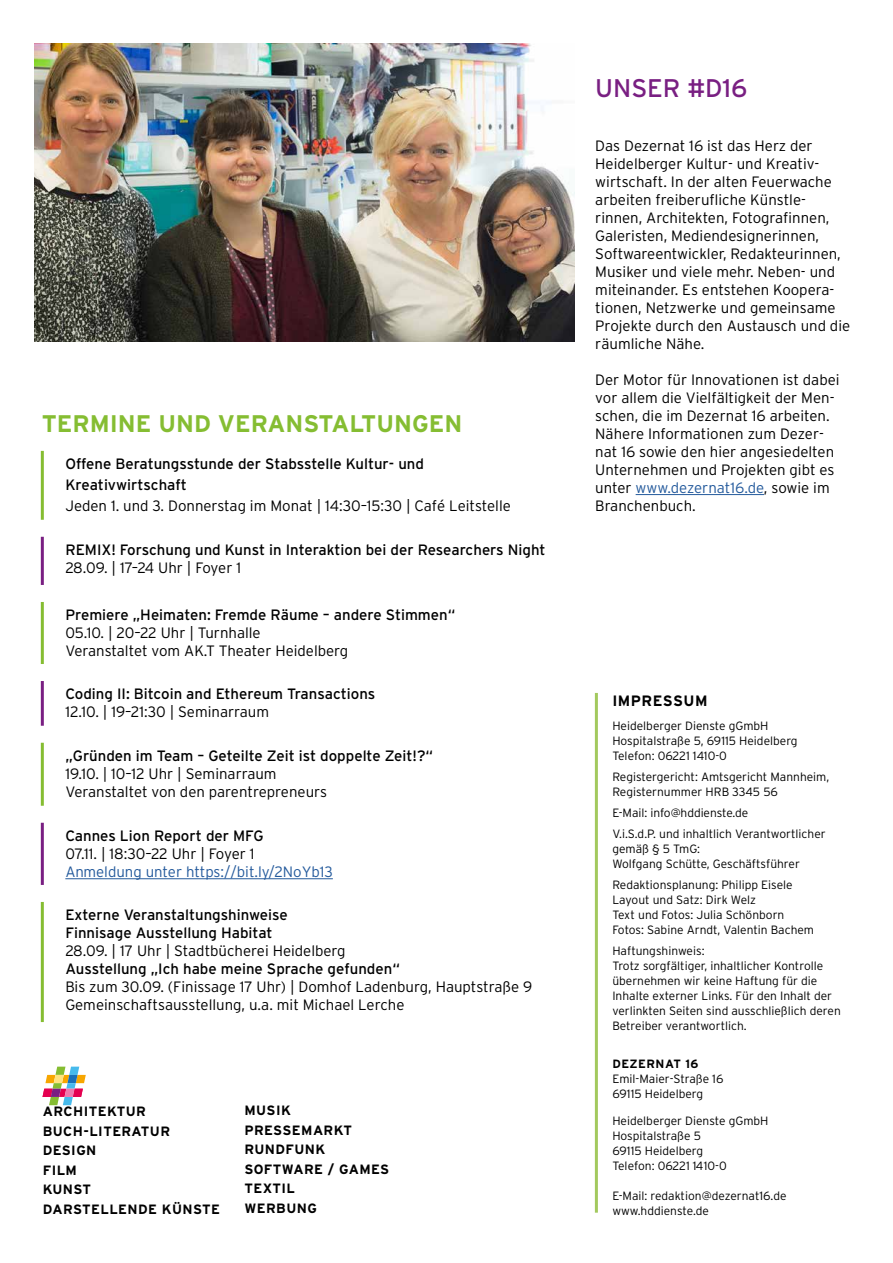
<style>
.page{position:relative;width:893px;height:1263px;background:#fff}
.page>*{position:absolute;margin:0;border:0;box-sizing:border-box;transform-origin:0 0}
.t1{font:25.5px "Interstate";color:#791f82}
.t2{font:700 24px "Interstate";color:#85bd32}
.t3{font:300 15px/18px "Interstate";color:#000}
.t4{font:15px/21px "Interstate";color:#000}
.t5{font:300 15px "Interstate";color:#245a9c}
.t6{font:700 15px "Interstate";letter-spacing:.03em;color:#000}
.t7{font:700 13.5px/19.5px "Interstate";letter-spacing:.03em;color:#000}
.t8{font:300 12px/15px "Interstate";color:#000}
.t9{font:700 12px "Interstate";letter-spacing:.04em;color:#000}
.s1{color:#245a9c}
</style>
<div class="page">
<hr style="left:595px;top:693px;width:3px;height:520px;background:#a3c95e">
<svg style="left:43px;top:1066px;width:43px;height:39px"></svg>
<hr style="left:41px;top:451px;width:3px;height:69px;background:#85bd32">
<hr style="left:41px;top:537px;width:3px;height:48px;background:#791f82">
<hr style="left:41px;top:602px;width:3px;height:62px;background:#85bd32">
<hr style="left:41px;top:681px;width:3px;height:45px;background:#791f82">
<hr style="left:41px;top:743px;width:3px;height:63px;background:#85bd32">
<hr style="left:41px;top:823px;width:3px;height:62px;background:#791f82">
<hr style="left:41px;top:902px;width:3px;height:120px;background:#85bd32">
<hr style="left:65px;top:878px;width:268px;height:1px;background:#245a9c">
<img style="left:34px;top:44px;width:540px;height:298px">
<hr style="left:636px;top:494px;width:128px;height:1px;background:#245a9c">
<h2 class="t2" style="left:42px;top:409px;width:422px">TERMINE UND VERANSTALTUNGEN</h2>
<p class="t4" style="left:65px;top:453px;width:360px">Offene Beratungsstunde der Stabsstelle Kultur- und<br>Kreativwirtschaft</p>
<p class="t3" style="left:65px;top:496px;width:447px">Jeden 1. und 3. Donnerstag im Monat | 14:30–15:30 | Café Leitstelle</p>
<p class="t4" style="left:65px;top:539px;width:482px">REMIX! Forschung und Kunst in Interaktion bei der Researchers Night</p>
<p class="t3" style="left:65px;top:558px;width:177px">28.09. | 17–24 Uhr | Foyer 1</p>
<p class="t4" style="left:65px;top:604px;width:391px">Premiere „Heimaten: Fremde Räume – andere Stimmen“</p>
<p class="t3" style="left:65px;top:623px;width:285px">05.10. | 20–22 Uhr | Turnhalle<br>Veranstaltet vom AK.T Theater Heidelberg</p>
<p class="t4" style="left:65px;top:683px;width:312px">Coding II: Bitcoin and Ethereum Transactions</p>
<p class="t3" style="left:65px;top:703px;width:205px">12.10. | 19–21:30 | Seminarraum</p>
<p class="t4" style="left:65px;top:745px;width:369px">„Gründen im Team – Geteilte Zeit ist doppelte Zeit!?“</p>
<p class="t3" style="left:65px;top:764px;width:263px">19.10. | 10–12 Uhr | Seminarraum<br>Veranstaltet von den parentrepreneurs</p>
<p class="t4" style="left:65px;top:825px;width:200px">Cannes Lion Report der MFG</p>
<p class="t3" style="left:65px;top:844px;width:191px">07.11. | 18:30–22 Uhr | Foyer 1</p>
<p class="t5" style="left:65px;top:862px;width:269px">Anmeldung unter https://bit.ly/2NoYb13</p>
<p class="t4" style="left:65px;top:905px;width:224px;line-height:18px">Externe Veranstaltungshinweise<br>Finnisage Ausstellung Habitat</p>
<p class="t3" style="left:65px;top:941px;width:282px">28.09. | 17 Uhr | Stadtbücherei Heidelberg</p>
<p class="t4" style="left:65px;top:958px;width:336px">Ausstellung „Ich habe meine Sprache gefunden“</p>
<p class="t3" style="left:65px;top:977px;width:468px">Bis zum 30.09. (Finissage 17 Uhr) | Domhof Ladenburg, Hauptstraße 9<br>Gemeinschaftsausstellung, u.a. mit Michael Lerche</p>
<p class="t7" style="left:43px;top:1102px;width:179px">ARCHITEKTUR<br>BUCH-LITERATUR<br>DESIGN<br>FILM<br>KUNST<br>DARSTELLENDE KÜNSTE</p>
<p class="t7" style="left:244px;top:1101px;width:146px">MUSIK<br>PRESSEMARKT<br>RUNDFUNK<br>SOFTWARE / GAMES<br>TEXTIL<br>WERBUNG</p>
<h1 class="t1" style="left:595px;top:72px;width:154px">UNSER #D16</h1>
<p class="t3" style="left:595px;top:136px;width:256px">Das Dezernat 16 ist das Herz der Heidelberger Kultur- und Kreativ&shy;wirtschaft. In der alten Feuerwache arbeiten freiberufliche Künstle&shy;rinnen, Architekten, Fotografinnen, Galeristen, Mediendesignerinnen, Softwareentwickler, Redakteurinnen, Musiker und viele mehr. Neben- und miteinander. Es entstehen Koopera&shy;tionen, Netzwerke und gemeinsame Projekte durch den Austausch und die räumliche Nähe.</p>
<p class="t3" style="left:595px;top:370px;width:246px">Der Motor für Innovationen ist dabei vor allem die Vielfältigkeit der Men&shy;schen, die im Dezernat 16 arbeiten.<br>Nähere Informationen zum Dezer&shy;nat 16 sowie den hier angesiedelten<br>Unternehmen und Projekten gibt es unter <span class="s1">www.dezernat16.de</span>, sowie im<br>Branchenbuch.</p>
<p class="t6" style="left:612px;top:692px;width:97px">IMPRESSUM</p>
<p class="t8" style="left:612px;top:718px;width:187px">Heidelberger Dienste gGmbH<br>Hospitalstraße 5, 69115 Heidelberg<br>Telefon: 06221 1410-0</p>
<p class="t8" style="left:612px;top:769px;width:219px">Registergericht: Amtsgericht Mannheim,<br>Registernummer HRB 3345 56</p>
<p class="t8" style="left:612px;top:802px;width:215px;line-height:21.1px">E-Mail: info@hddienste.de<br>V.i.S.d.P. und inhaltlich Verantwortlicher</p>
<p class="t8" style="left:612px;top:841px;width:189px">gemäß § 5 TmG:<br>Wolfgang Schütte, Geschäftsführer</p>
<p class="t8" style="left:612px;top:877px;width:203px">Redaktionsplanung: Philipp Eisele Layout und Satz: Dirk Welz<br>Text und Fotos: Julia Schönborn Fotos: Sabine Arndt, Valentin Bachem</p>
<p class="t8" style="left:612px;top:943px;width:230px">Haftungshinweis:<br>Trotz sorgfältiger, inhaltlicher Kontrolle übernehmen wir keine Haftung für die Inhalte externer Links. Für den Inhalt der verlinkten Seiten sind ausschließlich deren Betreiber verantwortlich.</p>
<p class="t9" style="left:612px;top:1056px;width:88px">DEZERNAT 16</p>
<p class="t8" style="left:612px;top:1071px;width:113px">Emil-Maier-Straße 16<br>69115 Heidelberg</p>
<p class="t8" style="left:612px;top:1113px;width:158px">Heidelberger Dienste gGmbH<br>Hospitalstraße 5<br>69115 Heidelberg<br>Telefon: 06221 1410-0</p>
<p class="t8" style="left:612px;top:1188px;width:176px">E-Mail: redaktion@dezernat16.de www.hddienste.de</p>
</div>
